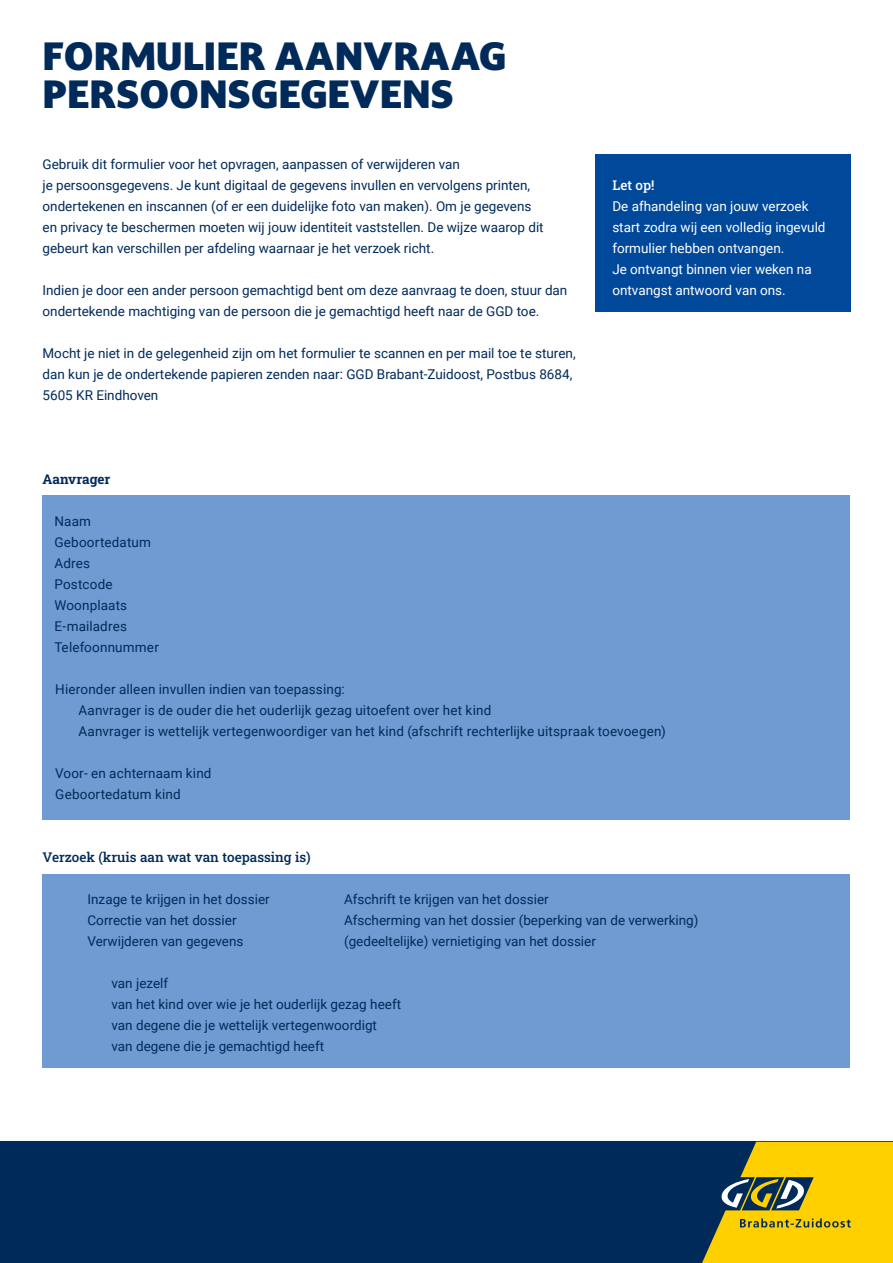
<style>
.page{position:relative;width:893px;height:1263px;background:#fff}
.page>*{position:absolute;margin:0;border:0;box-sizing:border-box;transform-origin:0 0}
.Kop{font:900 37.5px/37.5px "Darkmode Darkmode Off";color:#002a5a}
.Arial_body{font:13.5px/21px "Roboto";color:#002a5a}
.t1{font:13.5px/21px "Roboto";color:#fff}
.tussenkopje{font:500 13.5px "Roboto Slab";color:#002a5a}
.tussenkopje-2{font:700 13.5px "Roboto Slab";color:#002a5a}
.tussenkopje-3{font:500 13.5px "Roboto Slab";color:#fff}
</style>
<div class="page">
<div style="left:0;top:1142px;width:893px;height:121px;background:#002a5a"></div>
<svg style="left:702px;top:1142px;width:191px;height:121px"></svg>
<div style="left:43px;top:495px;width:807px;height:325px;background:#709bd2"></div>
<div style="left:43px;top:874px;width:807px;height:193px;background:#709bd2"></div>
<div style="left:595px;top:154px;width:255px;height:158px;background:#00489a"></div>
<p class="Kop" style="left:43px;top:37px;width:465px">FORMULIER AANVRAAG<br>PERSOONSGEGEVENS</p>
<p class="Arial_body" style="left:43px;top:153px;width:419px">Gebruik dit formulier voor het opvragen, aanpassen of verwijderen van</p>
<p class="Arial_body" style="left:43px;top:174px;width:489px">je persoonsgegevens. Je kunt digitaal de gegevens invullen en vervolgens printen,</p>
<p class="Arial_body" style="left:43px;top:195px;width:491px">ondertekenen en inscannen (of er een duidelijke foto van maken). Om je gegevens</p>
<p class="Arial_body" style="left:43px;top:216px;width:503px">en privacy te beschermen moeten wij jouw identiteit vaststellen. De wijze waarop dit</p>
<p class="Arial_body" style="left:43px;top:237px;width:393px">gebeurt kan verschillen per afdeling waarnaar je het verzoek richt.</p>
<p class="Arial_body" style="left:43px;top:279px;width:526px">Indien je door een ander persoon gemachtigd bent om deze aanvraag te doen, stuur dan ondertekende machtiging van de persoon die je gemachtigd heeft naar de GGD toe.</p>
<p class="Arial_body" style="left:43px;top:342px;width:535px">Mocht je niet in de gelegenheid zijn om het formulier te scannen en per mail toe te sturen,</p>
<p class="Arial_body" style="left:43px;top:363px;width:531px">dan kun je de ondertekende papieren zenden naar: GGD Brabant-Zuidoost, Postbus 8684,</p>
<p class="Arial_body" style="left:43px;top:384px;width:117px">5605 KR Eindhoven</p>
<p class="tussenkopje-3" style="left:612px;top:175px;width:44px">Let op!</p>
<p class="t1" style="left:612px;top:195px;width:215px">De afhandeling van jouw verzoek start zodra wij een volledig ingevuld formulier hebben ontvangen.<br>Je ontvangt binnen vier weken na ontvangst antwoord van ons.</p>
<p class="tussenkopje-2" style="left:43px;top:469px;width:69px">Aanvrager</p>
<p class="Arial_body" style="left:55px;top:510px;width:38px">Naam</p>
<p class="Arial_body" style="left:55px;top:531px;width:98px">Geboortedatum</p>
<p class="Arial_body" style="left:55px;top:552px;width:37px">Adres</p>
<p class="Arial_body" style="left:55px;top:573px;width:60px">Postcode</p>
<p class="Arial_body" style="left:55px;top:594px;width:74px">Woonplaats</p>
<p class="Arial_body" style="left:55px;top:615px;width:74px">E-mailadres</p>
<p class="Arial_body" style="left:55px;top:636px;width:106px">Telefoonnummer</p>
<p class="Arial_body" style="left:55px;top:678px;width:291px">Hieronder alleen invullen indien van toepassing:</p>
<p class="Arial_body" style="left:79px;top:699px;width:414px">Aanvrager is de ouder die het ouderlijk gezag uitoefent over het kind</p>
<p class="Arial_body" style="left:79px;top:720px;width:589px">Aanvrager is wettelijk vertegenwoordiger van het kind (afschrift rechterlijke uitspraak toevoegen)</p>
<p class="Arial_body" style="left:55px;top:762px;width:158px">Voor- en achternaam kind</p>
<p class="Arial_body" style="left:55px;top:783px;width:127px">Geboortedatum kind</p>
<p class="tussenkopje" style="left:43px;top:847px;width:270px">Verzoek (kruis aan wat van toepassing is)</p>
<p class="Arial_body" style="left:88px;top:888px;width:184px">Inzage te krijgen in het dossier</p>
<p class="Arial_body" style="left:344px;top:888px;width:206px">Afschrift te krijgen van het dossier</p>
<p class="Arial_body" style="left:88px;top:909px;width:151px">Correctie van het dossier</p>
<p class="Arial_body" style="left:344px;top:909px;width:356px">Afscherming van het dossier (beperking van de verwerking)</p>
<p class="Arial_body" style="left:88px;top:930px;width:157px">Verwijderen van gegevens</p>
<p class="Arial_body" style="left:344px;top:930px;width:253px">(gedeeltelijke) vernietiging van het dossier</p>
<p class="Arial_body" style="left:112px;top:972px;width:58px">van jezelf</p>
<p class="Arial_body" style="left:112px;top:993px;width:291px">van het kind over wie je het ouderlijk gezag heeft</p>
<p class="Arial_body" style="left:112px;top:1014px;width:267px">van degene die je wettelijk vertegenwoordigt</p>
<p class="Arial_body" style="left:112px;top:1035px;width:214px">van degene die je gemachtigd heeft</p>
</div>
